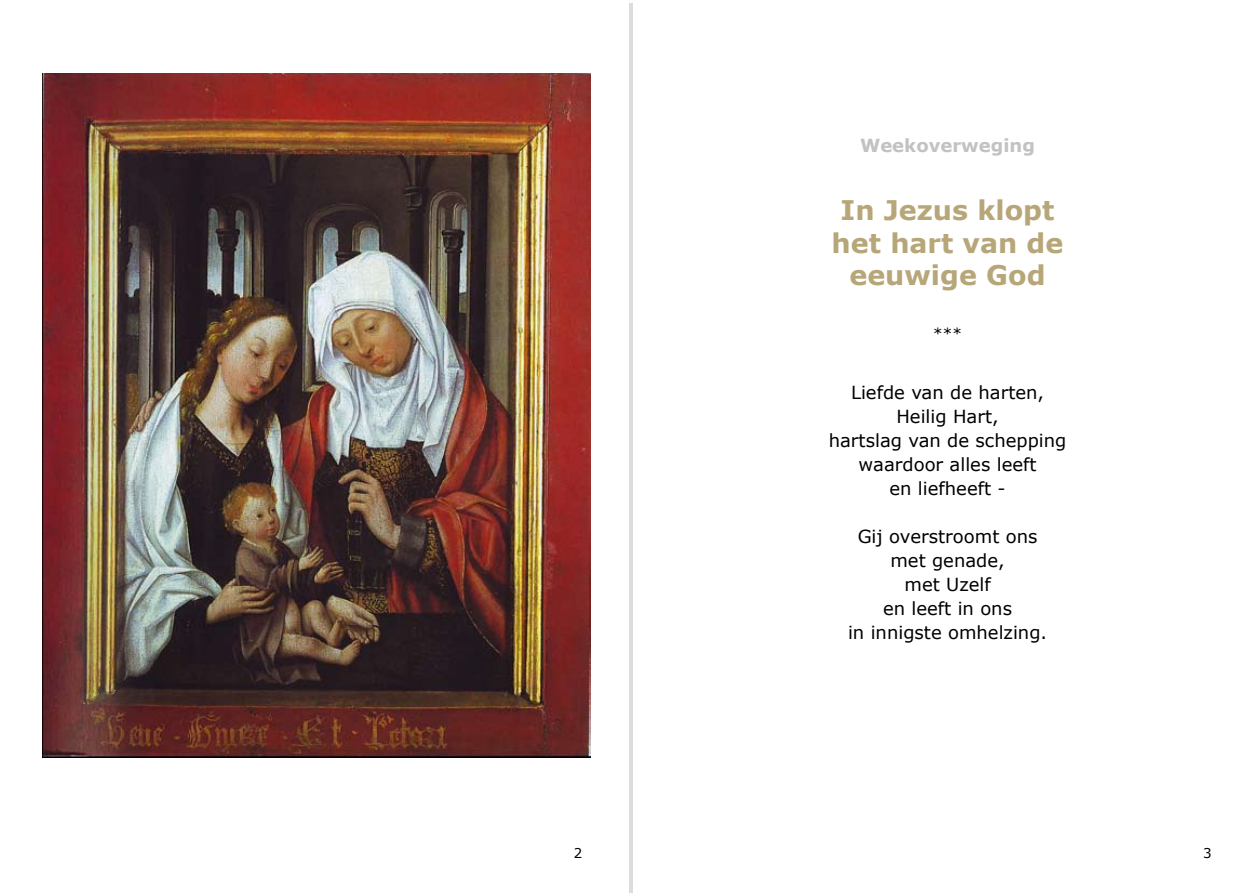
<style>
.page{position:relative;width:1259px;height:893px;background:#fff}
.page>*{position:absolute;margin:0;border:0;box-sizing:border-box;transform-origin:0 0}
.t1{font:700 27px/32.4px "Verdana";color:#b7a678;text-align:center}
.t2{font:18px/24px "Verdana";color:#000;text-align:center}
.t3{font:700 18px "Verdana";color:#c0c2c4}
.t4{font:15px "Verdana";color:#000}
.t5{font:13.5px "Verdana";color:#000}
</style>
<div class="page">
<hr style="left:631px;top:3px;width:1px;height:890px;background:#babcb7">
<hr style="left:629px;top:3px;width:1px;height:890px;background:#babcb7">
<img style="left:42px;top:74px;width:549px;height:683px">
<p class="t3" style="left:860px;top:134px;width:176px">Weekoverweging</p>
<h1 class="t1" style="left:831px;top:194px;width:233px">In Jezus klopt het hart van de eeuwige God</h1>
<p class="t4" style="left:933px;top:324px;width:30px">***</p>
<p class="t2" style="left:828px;top:380px;width:239px">Liefde van de harten,<br>Heilig Hart,<br>hartslag van de schepping waardoor alles leeft<br>en liefheeft -</p>
<p class="t2" style="left:848px;top:524px;width:201px">Gij overstroomt ons met genade,<br>met Uzelf<br>en leeft in ons<br>in innigste omhelzing.</p>
<p class="t5" style="left:574px;top:844px;width:10px">2</p>
<p class="t5" style="left:1203px;top:844px;width:10px">3</p>
</div>
